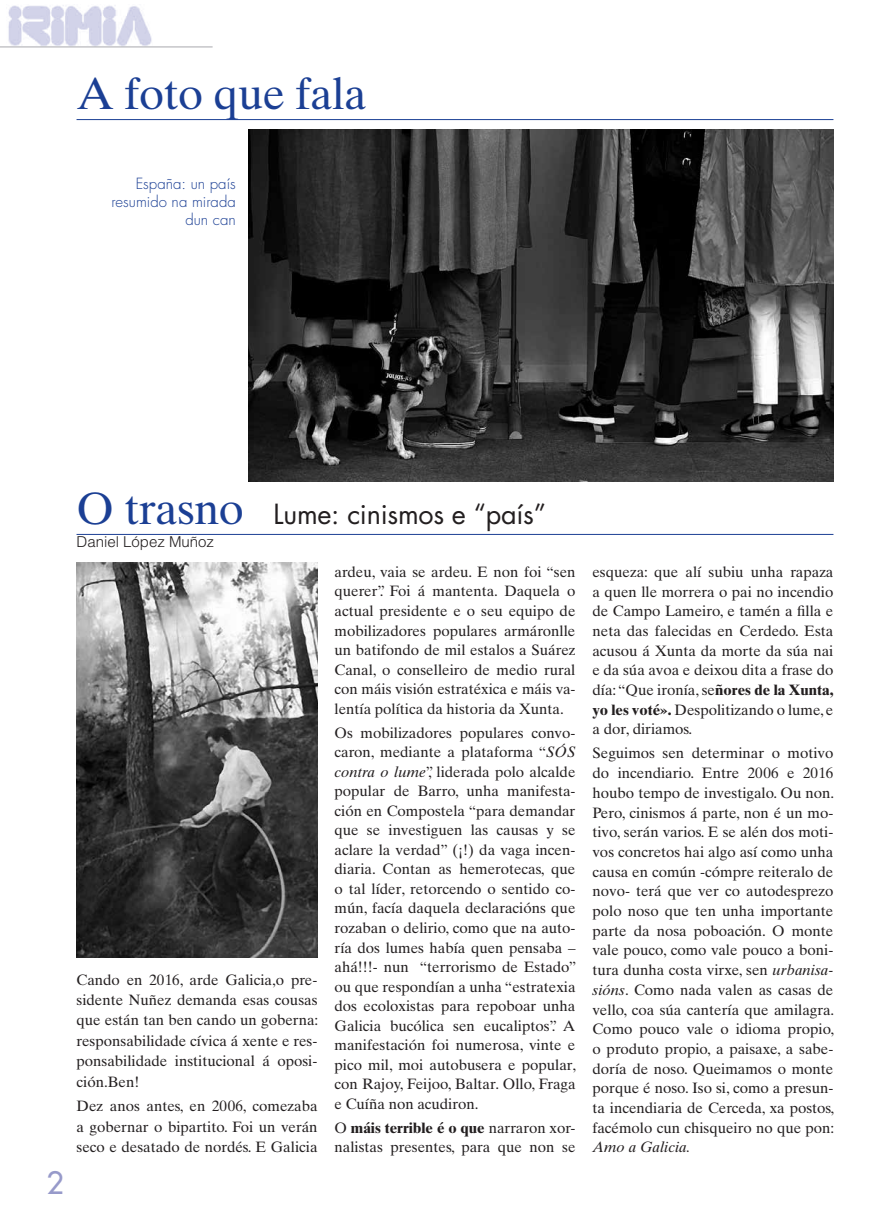
<style>
.page{position:relative;width:893px;height:1212px;background:#fff}
.page>*{position:absolute;margin:0;border:0;box-sizing:border-box;transform-origin:0 0}
.t1{font:45px "Times Ten LT Std";letter-spacing:-.01em;color:#1b3f94}
.t2{font:500 30px "Futura Std";color:#979aca}
.t3{font:27px "Futura Std";letter-spacing:-.01em;color:#231f20}
.t4{font:15px/19.6px "Times Ten LT Std";color:#231f20;text-align:justify}
.t5{font:300 15px/18px "Futura Std";color:#1b3f94;text-align:right}
.t6{font:300 15px "Helvetica LT Std";color:#231f20}
.t7{font:italic 15px "Times Ten LT Std";color:#231f20}
.s1{font-family:"Times Ten LT Std";font-size:45px;color:#1b3f94}
.s2{font-style:italic}
.s3{font-weight:700}
</style>
<div class="page">
<img style="left:8px;top:5px;width:144px;height:41px">
<hr style="left:0;top:47px;width:213px;height:1px;background:#a8a9ad">
<hr style="left:77px;top:534px;width:756px;height:1px;background:#1b3f94">
<img style="left:77px;top:562px;width:240px;height:395px">
<hr style="left:77px;top:119px;width:756px;height:1px;background:#1b3f94">
<img style="left:249px;top:130px;width:584px;height:351px">
<h1 class="t1" style="left:77px;top:67px;width:292px">A foto que fala</h1>
<p class="t5" style="left:111px;top:175px;width:126px">España: un país resumido na mirada dun can</p>
<h2 class="t2" style="left:46px;top:1164px;width:19px">2</h2>
<h3 class="t3" style="left:77px;top:496px;width:471px"><span class="s1">O trasno</span> Lume: cinismos e “país”</h3>
<p class="t6" style="left:77px;top:532px;width:139px">Daniel López Muñoz</p>
<p class="t4" style="left:77px;top:969px;width:243px;line-height:20.4px">Cando en 2016, arde Galicia,o pre&shy;sidente Nuñez demanda esas cousas que están tan ben cando un goberna: responsabilidade cívica á xente e res&shy;ponsabilidade institucional á oposi&shy;ción.Ben!</p>
<p class="t4" style="left:77px;top:1096px;width:242px;line-height:20.4px">Dez anos antes, en 2006, comezaba a gobernar o bipartito. Foi un verán seco e desatado de nordés. E Galicia</p>
<p class="t4" style="left:334px;top:562px;width:242px">ardeu, vaia se ardeu. E non foi “sen querer”. Foi á mantenta. Daquela o actual presidente e o seu equipo de mobilizadores populares armáronlle un batifondo de mil estalos a Suárez Canal, o conselleiro de medio rural con máis visión estratéxica e máis va&shy;lentía política da historia da Xunta.</p>
<p class="t4" style="left:334px;top:723px;width:243px">Os mobilizadores populares convo&shy;caron, mediante a plataforma “<span class="s2">SÓS contra o lume</span>”, liderada polo alcalde popular de Barro, unha manifesta&shy;ción en Compostela “para demandar que se investiguen las causas y se aclare la verdad” (¡!) da vaga incen&shy;diaria. Contan as hemerotecas, que o tal líder, retorcendo o sentido co&shy;mún, facía daquela declaracións que rozaban o delirio, como que na auto&shy;ría dos lumes había quen pensaba – ahá!!!- nun “terrorismo de Estado” ou que respondían a unha “estratexia dos ecoloxistas para repoboar unha Galicia bucólica sen eucaliptos”. A manifestación foi numerosa, vinte e pico mil, moi autobusera e popular, con Rajoy, Feijoo, Baltar. Ollo, Fraga e Cuíña non acudiron.</p>
<p class="t4" style="left:334px;top:1118px;width:242px">O <span class="s3">máis terrible é o que</span> narraron xor&shy;nalistas presentes, para que non se</p>
<p class="t4" style="left:592px;top:562px;width:242px">esqueza: que alí subiu unha rapaza a quen lle morrera o pai no incendio de Campo Lameiro, e tamén a filla e neta das falecidas en Cerdedo. Esta acusou á Xunta da morte da súa nai e da súa avoa e deixou dita a frase do día: “Que ironía, se<span class="s3">ñores de la Xunta, yo les voté».</span> Despolitizando o lume, e a dor, diriamos.</p>
<p class="t4" style="left:592px;top:743px;width:243px">Seguimos sen determinar o motivo do incendiario. Entre 2006 e 2016 houbo tempo de investigalo. Ou non.<br>Pero, cinismos á parte, non é un mo&shy;tivo, serán varios. E se alén dos moti&shy;vos concretos hai algo así como unha causa en común -cómpre reiteralo de novo- terá que ver co autodesprezo polo noso que ten unha importante parte da nosa poboación. O monte vale pouco, como vale pouco a boni&shy;tura dunha costa virxe, sen <span class="s2">urbanisa&shy;sións</span>. Como nada valen as casas de vello, coa súa cantería que amilagra.<br>Como pouco vale o idioma propio, o produto propio, a paisaxe, a sabe&shy;doría de noso. Queimamos o monte porque é noso. Iso si, como a presun&shy;ta incendiaria de Cerceda, xa postos, facémolo cun chisqueiro no que pon:</p>
<p class="t7" style="left:592px;top:1138px;width:99px">Amo a Galicia.</p>
</div>
